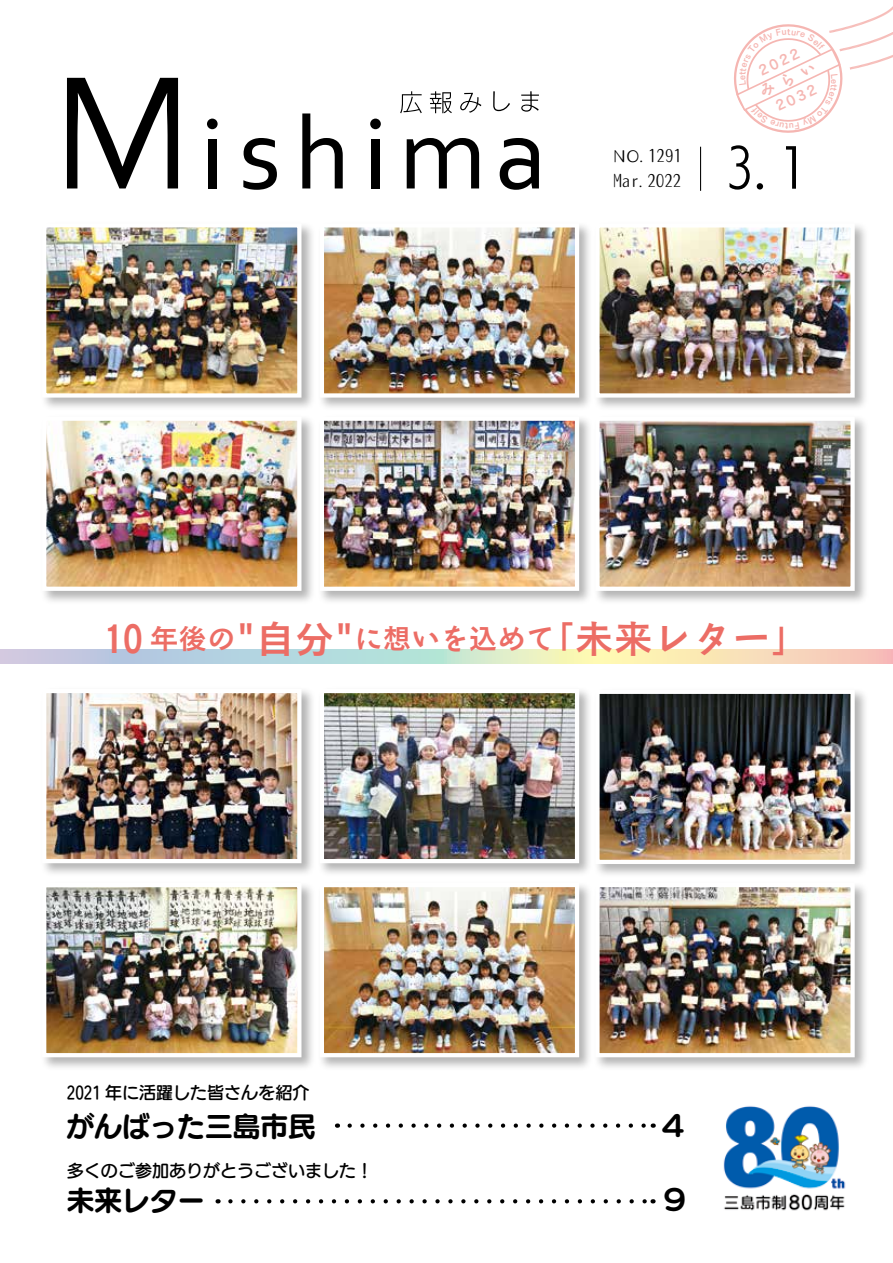
<style>
.page{position:relative;width:893px;height:1263px;background:#fff}
.page>*{position:absolute;margin:0;border:0;box-sizing:border-box;transform-origin:0 0}
.t1{font:53.1px "UD Kakugo Large Pro R";color:#000}
.t2{font:39.3px "Cezanne Bokutoh Pro DB";color:#ec6d65}
.t3{font:27.6px "UD Marugo Large Pr 6 B";color:#000}
.t4{font:16.95px "UD Marugo Large Pr 6 DB";color:#000}
.t5{font:16.95px/24.5px "Budo Std L";color:#000}
.t6{font:14.4px "Cezanne Bokutoh Pro DB";color:#ec6d65}
.t7{font:9.3px "Cezanne Bokutoh Pro DB";color:#ec6d65}
.s1{font-size:28.65px}
</style>
<div class="page">
<svg style="left:0;top:649px;width:893px;height:14px"></svg>
<hr style="left:700px;top:147px;width:1px;height:44px;background:#000">
<svg style="left:67px;top:78px;width:111px;height:110px"></svg>
<div style="left:208px;top:139px;width:8px;height:49px;background:#000"></div>
<svg style="left:243px;top:138px;width:34px;height:52px"></svg>
<svg style="left:302px;top:113px;width:41px;height:75px"></svg>
<div style="left:371px;top:139px;width:8px;height:49px;background:#000"></div>
<svg style="left:407px;top:138px;width:72px;height:50px"></svg>
<svg style="left:500px;top:138px;width:39px;height:52px"></svg>
<div style="left:207px;top:119px;width:11px;height:10px;background:#000;border-radius:50%"></div>
<svg style="left:400px;top:91px;width:22px;height:22px"></svg>
<svg style="left:430px;top:91px;width:22px;height:22px"></svg>
<svg style="left:460px;top:93px;width:21px;height:20px"></svg>
<svg style="left:493px;top:91px;width:17px;height:20px"></svg>
<svg style="left:521px;top:91px;width:18px;height:21px"></svg>
<div style="left:370px;top:119px;width:11px;height:10px;background:#000;border-radius:50%"></div>
<div style="left:40px;top:687px;width:276px;height:190px;background:#000;opacity:.3"></div>
<img style="left:47px;top:694px;width:249px;height:164px">
<div style="left:42px;top:689px;width:259px;height:174px;border:4px solid #fff"></div>
<div style="left:40px;top:881px;width:276px;height:190px;background:#000;opacity:.3"></div>
<img style="left:47px;top:888px;width:249px;height:164px">
<div style="left:42px;top:883px;width:259px;height:174px;border:4px solid #fff"></div>
<div style="left:40px;top:221px;width:276px;height:191px;background:#000;opacity:.3"></div>
<img style="left:47px;top:228px;width:249px;height:165px">
<div style="left:42px;top:223px;width:259px;height:175px;border:4px solid #fff"></div>
<div style="left:593px;top:414px;width:276px;height:191px;background:#000;opacity:.3"></div>
<img style="left:600px;top:421px;width:250px;height:165px">
<div style="left:595px;top:416px;width:260px;height:175px;border:4px solid #fff"></div>
<div style="left:593px;top:881px;width:276px;height:190px;background:#000;opacity:.3"></div>
<img style="left:600px;top:888px;width:250px;height:164px">
<div style="left:595px;top:883px;width:260px;height:174px;border:4px solid #fff"></div>
<div style="left:318px;top:221px;width:275px;height:191px;background:#000;opacity:.3"></div>
<img style="left:325px;top:228px;width:249px;height:165px">
<div style="left:320px;top:223px;width:259px;height:175px;border:4px solid #fff"></div>
<div style="left:593px;top:221px;width:276px;height:191px;background:#000;opacity:.3"></div>
<img style="left:600px;top:228px;width:250px;height:165px">
<div style="left:595px;top:223px;width:260px;height:175px;border:4px solid #fff"></div>
<div style="left:318px;top:687px;width:275px;height:190px;background:#000;opacity:.3"></div>
<img style="left:325px;top:694px;width:249px;height:164px">
<div style="left:320px;top:689px;width:259px;height:174px;border:4px solid #fff"></div>
<div style="left:318px;top:881px;width:275px;height:190px;background:#000;opacity:.3"></div>
<img style="left:325px;top:888px;width:249px;height:164px">
<div style="left:320px;top:883px;width:259px;height:174px;border:4px solid #fff"></div>
<div style="left:40px;top:414px;width:276px;height:191px;background:#000;opacity:.3"></div>
<img style="left:47px;top:421px;width:249px;height:165px">
<div style="left:42px;top:416px;width:259px;height:175px;border:4px solid #fff"></div>
<div style="left:318px;top:414px;width:275px;height:191px;background:#000;opacity:.3"></div>
<img style="left:325px;top:421px;width:249px;height:165px">
<div style="left:320px;top:416px;width:259px;height:175px;border:4px solid #fff"></div>
<img style="left:723px;top:1106px;width:123px;height:105px">
<div style="left:593px;top:687px;width:276px;height:191px;background:#000;opacity:.3"></div>
<img style="left:600px;top:695px;width:250px;height:164px">
<div style="left:595px;top:690px;width:260px;height:174px;border:4px solid #fff"></div>
<svg style="left:350px;top:1123px;width:296px;height:5px"></svg>
<svg style="left:653px;top:1123px;width:3px;height:5px"></svg>
<svg style="left:230px;top:1199px;width:416px;height:4px"></svg>
<svg style="left:653px;top:1199px;width:3px;height:5px"></svg>
<div style="left:177px;top:1195px;width:29px;height:10px;border:6px solid #fff;border-radius:2px"></div>
<svg style="left:734px;top:6px;width:159px;height:127px"></svg>
<p class="t7" style="left:787px;top:25px;width:5px">t</p>
<p class="t6" style="left:756px;top:63px;width:45px;rotate:-25deg">2022</p>
<p class="t5" style="left:613px;top:142px;width:71px">NO.1291<br>Mar.20２2</p>
<p class="t6" style="left:772px;top:98px;width:45px;rotate:-25deg">2032</p>
<h1 class="t1" style="left:727px;top:124px;width:81px">3.1</h1>
<h2 class="t2" style="left:103px;top:613px;width:709px">10 <span class="s1">年後の</span>"自分"<span class="s1">に想いを込めて</span>「未来レター」</h2>
<p class="t4" style="left:67px;top:1083px;width:244px">2021 年に活躍した皆さんを紹介</p>
<h3 class="t3" style="left:67px;top:1112px;width:250px">がんばった三島市民</h3>
<p class="t4" style="left:67px;top:1161px;width:308px">多くのご参加ありがとうございました！</p>
<h3 class="t3" style="left:659px;top:1110px;width:29px">４</h3>
<h3 class="t3" style="left:67px;top:1185px;width:140px">未来レター</h3>
<h3 class="t3" style="left:661px;top:1184px;width:29px">９</h3>
</div>
